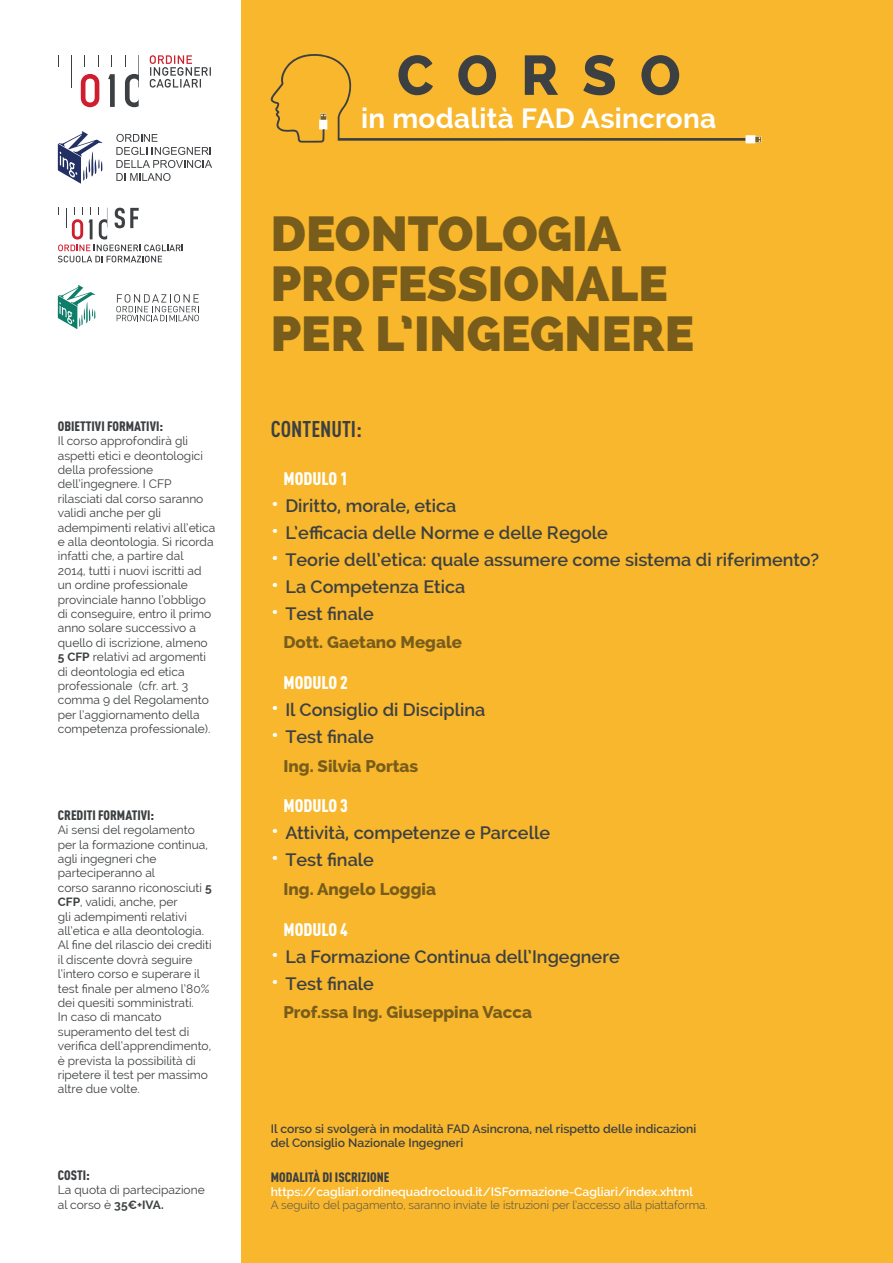
<style>
.page{position:relative;width:893px;height:1263px;background:#fff}
.page>*{position:absolute;margin:0;border:0;box-sizing:border-box;transform-origin:0 0}
.t1{font:800 55.65px "Raleway";letter-spacing:.42em;color:#3d4042}
.t2{font:800 49.2px/49.8px "Raleway";color:#785c1c}
.t3{font:700 27.9px "Raleway";letter-spacing:.01em;color:#fff}
.t4{font:700 condensed 22.5px "DIN Pro";color:#3d4042}
.t5{font:600 18px "Raleway";color:#3d4042}
.t6{font:900 condensed 18px "DIN Pro";color:#fff}
.t7{font:800 16.95px "Raleway";color:#775c1c}
.t8{font:900 condensed 13.5px "DIN Pro";color:#3d4042}
.t9{font:600 12.15px/14.5px "Raleway";color:#3d4042}
.t10{font:600 12.15px "Raleway";color:#fff}
.t11{font:12px/14.4px "Raleway";color:#3d4042}
.t12{font:300 11.55px "Raleway";color:#4b4c4f}
.s1{font-weight:700}
.s2{font-weight:400;font-size:24px;color:#fff}
</style>
<div class="page">
<div style="left:242px;top:0;width:651px;height:1263px;background:#f8b72c"></div>
<svg style="left:58px;top:208px;width:125px;height:54px"></svg>
<svg style="left:108px;top:74px;width:7px;height:33px"></svg>
<svg style="left:81px;top:74px;width:18px;height:33px"></svg>
<hr style="left:71px;top:55px;width:1px;height:32px;background:#3d4043">
<svg style="left:98px;top:55px;width:1px;height:12px"></svg>
<svg style="left:111px;top:55px;width:1px;height:12px"></svg>
<svg style="left:125px;top:55px;width:14px;height:52px"></svg>
<svg style="left:58px;top:55px;width:1px;height:12px"></svg>
<svg style="left:150px;top:55px;width:61px;height:33px"></svg>
<svg style="left:116px;top:134px;width:96px;height:47px"></svg>
<svg style="left:58px;top:131px;width:44px;height:53px"></svg>
<svg style="left:116px;top:294px;width:83px;height:27px"></svg>
<svg style="left:58px;top:285px;width:37px;height:44px"></svg>
<svg style="left:270px;top:54px;width:491px;height:89px"></svg>
<p class="t8" style="left:58px;top:415px;width:107px">OBIETTIVI FORMATIVI:</p>
<p class="t11" style="left:58px;top:434px;width:159px">Il corso approfondirà gli aspetti etici e deontologici della professione dell’ingegnere. I CFP rilasciati dal corso saranno validi anche per gli adempimenti relativi all’etica e alla deontologia. Si ricorda infatti che, a partire dal<br>2014, tutti i nuovi iscritti ad un ordine professionale provinciale hanno l’obbligo di conseguire, entro il primo anno solare successivo a quello di iscrizione, almeno<br><span class="s1">5 CFP</span> relativi ad argomenti di deontologia ed etica professionale (cfr. art. 3 comma 9 del Regolamento per l’aggiornamento della competenza professionale).</p>
<p class="t8" style="left:58px;top:804px;width:98px">CREDITI FORMATIVI:</p>
<p class="t11" style="left:58px;top:823px;width:156px">Ai sensi del regolamento per la formazione continua, agli ingegneri che parteciperanno al<br>corso saranno riconosciuti <span class="s1">5<br>CFP</span>, validi, anche, per<br>gli adempimenti relativi all’etica e alla deontologia.<br>Al fine del rilascio dei crediti il discente dovrà seguire l’intero corso e superare il test finale per almeno l’80% dei quesiti somministrati.<br>In caso di mancato superamento del test di verifica dell’apprendimento, è prevista la possibilità di ripetere il test per massimo altre due volte.</p>
<p class="t8" style="left:58px;top:1164px;width:34px">COSTI:</p>
<p class="t11" style="left:58px;top:1183px;width:148px">La quota di partecipazione al corso è <span class="s1">35€+IVA.</span></p>
<h1 class="t1" style="left:397px;top:44px;width:285px">CORSO</h1>
<h3 class="t3" style="left:361px;top:103px;width:357px">in modalità FAD Asincrona</h3>
<h2 class="t2" style="left:271px;top:209px;width:425px">DEONTOLOGIA<br>PROFESSIONALE<br>PER L’INGEGNERE</h2>
<h3 class="t4" style="left:271px;top:411px;width:93px">CONTENUTI:</h3>
<h3 class="t6" style="left:283px;top:464px;width:66px">MODULO 1</h3>
<h3 class="t5" style="left:271px;top:495px;width:187px"><span class="s2">•</span> Diritto, morale, etica</h3>
<h3 class="t5" style="left:271px;top:522px;width:339px"><span class="s2">•</span> L’efficacia delle Norme e delle Regole</h3>
<h3 class="t5" style="left:271px;top:549px;width:550px"><span class="s2">•</span> Teorie dell’etica: quale assumere come sistema di riferimento?</h3>
<h3 class="t5" style="left:271px;top:576px;width:196px"><span class="s2">•</span> La Competenza Etica</h3>
<h3 class="t5" style="left:271px;top:603px;width:105px"><span class="s2">•</span> Test finale</h3>
<h3 class="t7" style="left:283px;top:633px;width:180px">Dott. Gaetano Megale</h3>
<h3 class="t6" style="left:283px;top:668px;width:66px">MODULO 2</h3>
<h3 class="t5" style="left:271px;top:699px;width:216px"><span class="s2">•</span> Il Consiglio di Disciplina</h3>
<h3 class="t5" style="left:271px;top:726px;width:105px"><span class="s2">•</span> Test finale</h3>
<h3 class="t7" style="left:283px;top:756px;width:136px">Ing. Silvia Portas</h3>
<h3 class="t6" style="left:283px;top:792px;width:66px">MODULO 3</h3>
<h3 class="t5" style="left:271px;top:822px;width:281px"><span class="s2">•</span> Attività, competenze e Parcelle</h3>
<h3 class="t5" style="left:271px;top:849px;width:105px"><span class="s2">•</span> Test finale</h3>
<h3 class="t7" style="left:283px;top:879px;width:154px">Ing. Angelo Loggia</h3>
<h3 class="t6" style="left:283px;top:915px;width:66px">MODULO 4</h3>
<h3 class="t5" style="left:271px;top:946px;width:351px"><span class="s2">•</span> La Formazione Continua dell’Ingegnere</h3>
<h3 class="t5" style="left:271px;top:973px;width:105px"><span class="s2">•</span> Test finale</h3>
<h3 class="t7" style="left:283px;top:1003px;width:250px">Prof.ssa Ing. Giuseppina Vacca</h3>
<p class="t9" style="left:271px;top:1121px;width:427px">Il corso si svolgerà in modalità FAD Asincrona, nel rispetto delle indicazioni del Consiglio Nazionale Ingegneri</p>
<p class="t8" style="left:271px;top:1166px;width:120px">MODALITÀ DI ISCRIZIONE</p>
<p class="t10" style="left:271px;top:1185px;width:424px">https://cagliari.ordinequadrocloud.it/ISFormazione-Cagliari/index.xhtml</p>
<p class="t12" style="left:271px;top:1198px;width:438px">A seguito del pagamento, saranno inviate le istruzioni per l’accesso alla piattaforma.</p>
</div>
